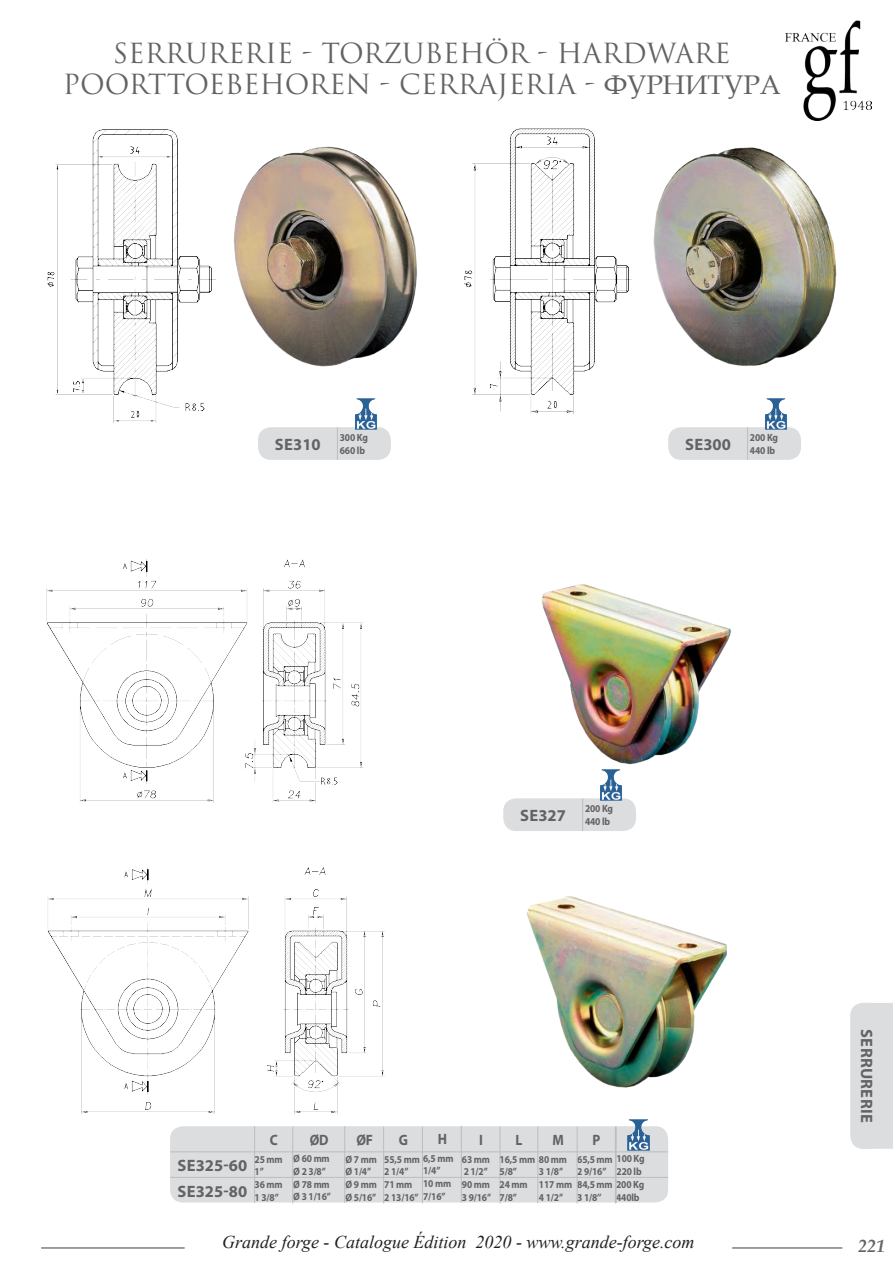
<style>
.page{position:relative;width:893px;height:1263px;background:#fff}
.page>*{position:absolute;margin:0;border:0;box-sizing:border-box;transform-origin:0 0}
.t1{font:27px "Trajan Pro";color:#636366}
.t2{font:italic 18px "Times New Roman";color:#231f20}
.t3{font:italic 700 18px "Palatino Linotype";color:#231f20}
.Lég_réserve{font:700 16.5px "Myriad Pro";letter-spacing:.01em;color:#636366}
.Normal_e{font:700 15px "Myriad Pro";color:#636366;scale:.9 1}
.Normal_e-2{font:700 10.5px "Myriad Pro";letter-spacing:-.015em;color:#636366;scale:.9 1}
.s1{font-family:"Book Antiqua"}
</style>
<div class="page">
<hr style="left:732px;top:1247px;width:110px;height:1px;background:#231f20">
<hr style="left:41px;top:1247px;width:144px;height:1px;background:#231f20">
<img style="left:786px;top:21px;width:86px;height:99px">
<svg style="left:851px;top:1003px;width:42px;height:146px"></svg>
<div style="left:850px;top:1003px;width:34px;height:146px;background:#dcdddf;border-radius:13px"></div>
<img style="left:47px;top:867px;width:338px;height:248px">
<img style="left:526px;top:896px;width:201px;height:192px">
<img style="left:46px;top:559px;width:318px;height:244px">
<img style="left:541px;top:584px;width:190px;height:181px">
<img style="left:464px;top:128px;width:161px;height:287px">
<img style="left:625px;top:147px;width:212px;height:219px">
<img style="left:215px;top:146px;width:202px;height:221px">
<img style="left:47px;top:129px;width:168px;height:294px">
<div style="left:258px;top:427px;width:133px;height:33px;background:#dcdddf;border-radius:13px"></div>
<img style="left:355px;top:398px;width:26px;height:32px">
<hr style="left:337px;top:427px;width:1px;height:33px;background:#bcbdc0">
<div style="left:668px;top:427px;width:133px;height:33px;background:#dcdddf;border-radius:13px"></div>
<img style="left:765px;top:398px;width:27px;height:32px">
<hr style="left:747px;top:427px;width:1px;height:33px;background:#bcbdc0">
<div style="left:503px;top:798px;width:133px;height:33px;background:#dcdddf;border-radius:13px"></div>
<img style="left:594px;top:769px;width:33px;height:32px">
<hr style="left:582px;top:799px;width:1px;height:32px;background:#bcbdc0">
<div style="left:170px;top:1126px;width:498px;height:76px;background:#dcdddf;border-radius:13px"></div>
<hr style="left:170px;top:1177px;width:498px;height:1px;background:#bcbdc0">
<hr style="left:170px;top:1151px;width:498px;height:1px;background:#bcbdc0">
<hr style="left:254px;top:1126px;width:1px;height:77px;background:#bcbdc0">
<hr style="left:344px;top:1126px;width:1px;height:77px;background:#bcbdc0">
<hr style="left:461px;top:1126px;width:1px;height:76px;background:#bcbdc0">
<img style="left:627px;top:1119px;width:23px;height:32px">
<hr style="left:616px;top:1126px;width:1px;height:77px;background:#bcbdc0">
<hr style="left:422px;top:1127px;width:1px;height:76px;background:#bcbdc0">
<hr style="left:500px;top:1127px;width:1px;height:76px;background:#bcbdc0">
<hr style="left:615px;top:1127px;width:1px;height:76px;background:#bcbdc0">
<hr style="left:577px;top:1127px;width:1px;height:76px;background:#bcbdc0">
<hr style="left:383px;top:1127px;width:1px;height:76px;background:#bcbdc0">
<hr style="left:537px;top:1126px;width:1px;height:77px;background:#bcbdc0">
<hr style="left:292px;top:1127px;width:1px;height:76px;background:#bcbdc0">
<p class="t1" style="left:113px;top:36px;width:619px">SERRURERIE - TORZUBEHÖR - HARDWARE</p>
<p class="t1" style="left:63px;top:67px;width:719px">POORTTOEBEHOREN - CERRAJERIA - <span class="s1">ФУРНИТУРА</span></p>
<p class="Lég_réserve" style="left:275px;top:433px;width:47px">SE310</p>
<p class="Normal_e-2" style="left:340px;top:431px;width:33px">300 Kg</p>
<p class="Normal_e-2" style="left:340px;top:443px;width:29px">660 lb</p>
<p class="Lég_réserve" style="left:685px;top:433px;width:47px">SE300</p>
<p class="Normal_e-2" style="left:750px;top:431px;width:33px">200 Kg</p>
<p class="Normal_e-2" style="left:750px;top:443px;width:29px">440 lb</p>
<p class="Lég_réserve" style="left:520px;top:804px;width:47px">SE327</p>
<p class="Normal_e-2" style="left:585px;top:802px;width:33px">200 Kg</p>
<p class="Normal_e-2" style="left:585px;top:815px;width:29px">440 lb</p>
<p class="Lég_réserve" style="left:177px;top:1155px;width:71px">SE325-60</p>
<p class="Lég_réserve" style="left:177px;top:1180px;width:71px">SE325-80</p>
<p class="Normal_e" style="left:270px;top:1130px;width:10px">C</p>
<p class="Normal_e-2" style="left:255px;top:1152px;width:33px">25 mm</p>
<p class="Normal_e-2" style="left:255px;top:1165px;width:12px">1’’</p>
<p class="Normal_e-2" style="left:255px;top:1178px;width:33px">36 mm</p>
<p class="Normal_e-2" style="left:255px;top:1190px;width:28px">1 3/8’’</p>
<p class="Normal_e" style="left:310px;top:1130px;width:22px">ØD</p>
<p class="Normal_e-2" style="left:293px;top:1152px;width:42px">Ø 60 mm</p>
<p class="Normal_e-2" style="left:293px;top:1164px;width:38px">Ø 2 3/8’’</p>
<p class="Normal_e-2" style="left:293px;top:1177px;width:42px">Ø 78 mm</p>
<p class="Normal_e-2" style="left:293px;top:1190px;width:43px">Ø 3 1/16’’</p>
<p class="Normal_e" style="left:356px;top:1130px;width:20px">ØF</p>
<p class="Normal_e-2" style="left:345px;top:1152px;width:36px">Ø 7 mm</p>
<p class="Normal_e-2" style="left:345px;top:1165px;width:30px">Ø 1/4’’</p>
<p class="Normal_e-2" style="left:345px;top:1178px;width:36px">Ø 9 mm</p>
<p class="Normal_e-2" style="left:345px;top:1190px;width:36px">Ø 5/16’’</p>
<p class="Normal_e" style="left:399px;top:1130px;width:12px">G</p>
<p class="Normal_e" style="left:438px;top:1129px;width:12px">H</p>
<p class="Normal_e-2" style="left:384px;top:1152px;width:78px">55,5 mm 6,5 mm</p>
<p class="Normal_e-2" style="left:423px;top:1164px;width:21px">1/4’’</p>
<p class="Normal_e-2" style="left:423px;top:1177px;width:33px">10 mm</p>
<p class="Normal_e-2" style="left:384px;top:1190px;width:70px">2 13/16’’ 7/16’’</p>
<p class="Normal_e-2" style="left:384px;top:1165px;width:28px">2 1/4’’</p>
<p class="Normal_e-2" style="left:384px;top:1178px;width:33px">71 mm</p>
<p class="Normal_e" style="left:479px;top:1130px;width:6px">I</p>
<p class="Normal_e-2" style="left:462px;top:1152px;width:33px">63 mm</p>
<p class="Normal_e-2" style="left:464px;top:1165px;width:28px">2 1/2’’</p>
<p class="Normal_e-2" style="left:462px;top:1178px;width:33px">90 mm</p>
<p class="Normal_e-2" style="left:462px;top:1190px;width:34px">3 9/16’’</p>
<p class="Normal_e" style="left:515px;top:1130px;width:9px">L</p>
<p class="Normal_e" style="left:552px;top:1130px;width:14px">M</p>
<p class="Normal_e" style="left:592px;top:1130px;width:10px">P</p>
<p class="Normal_e-2" style="left:577px;top:1152px;width:76px">65,5 mm 100 Kg</p>
<p class="Normal_e-2" style="left:617px;top:1164px;width:29px">220 lb</p>
<p class="Normal_e-2" style="left:577px;top:1178px;width:76px">84,5 mm 200 Kg</p>
<p class="Normal_e-2" style="left:616px;top:1190px;width:28px">440lb</p>
<p class="Normal_e-2" style="left:500px;top:1152px;width:76px">16,5 mm 80 mm</p>
<p class="Normal_e-2" style="left:539px;top:1165px;width:28px">3 1/8’’</p>
<p class="Normal_e-2" style="left:539px;top:1178px;width:38px">117 mm</p>
<p class="Normal_e-2" style="left:539px;top:1190px;width:28px">4 1/2’’</p>
<p class="Normal_e-2" style="left:500px;top:1165px;width:21px">5/8’’</p>
<p class="Normal_e-2" style="left:500px;top:1177px;width:33px">24 mm</p>
<p class="Normal_e-2" style="left:500px;top:1190px;width:21px">7/8’’</p>
<p class="Normal_e-2" style="left:577px;top:1165px;width:34px">2 9/16’’</p>
<p class="Normal_e-2" style="left:577px;top:1190px;width:28px">3 1/8’’</p>
<h3 class="Lég_réserve" style="left:878px;top:1029px;width:95px;rotate:90deg">SERRURERIE</h3>
<h2 class="t2" style="left:222px;top:1229px;width:474px">Grande forge - Catalogue Édition 2020 - www.grande-forge.com</h2>
<h2 class="t3" style="left:858px;top:1233px;width:29px">221</h2>
</div>
